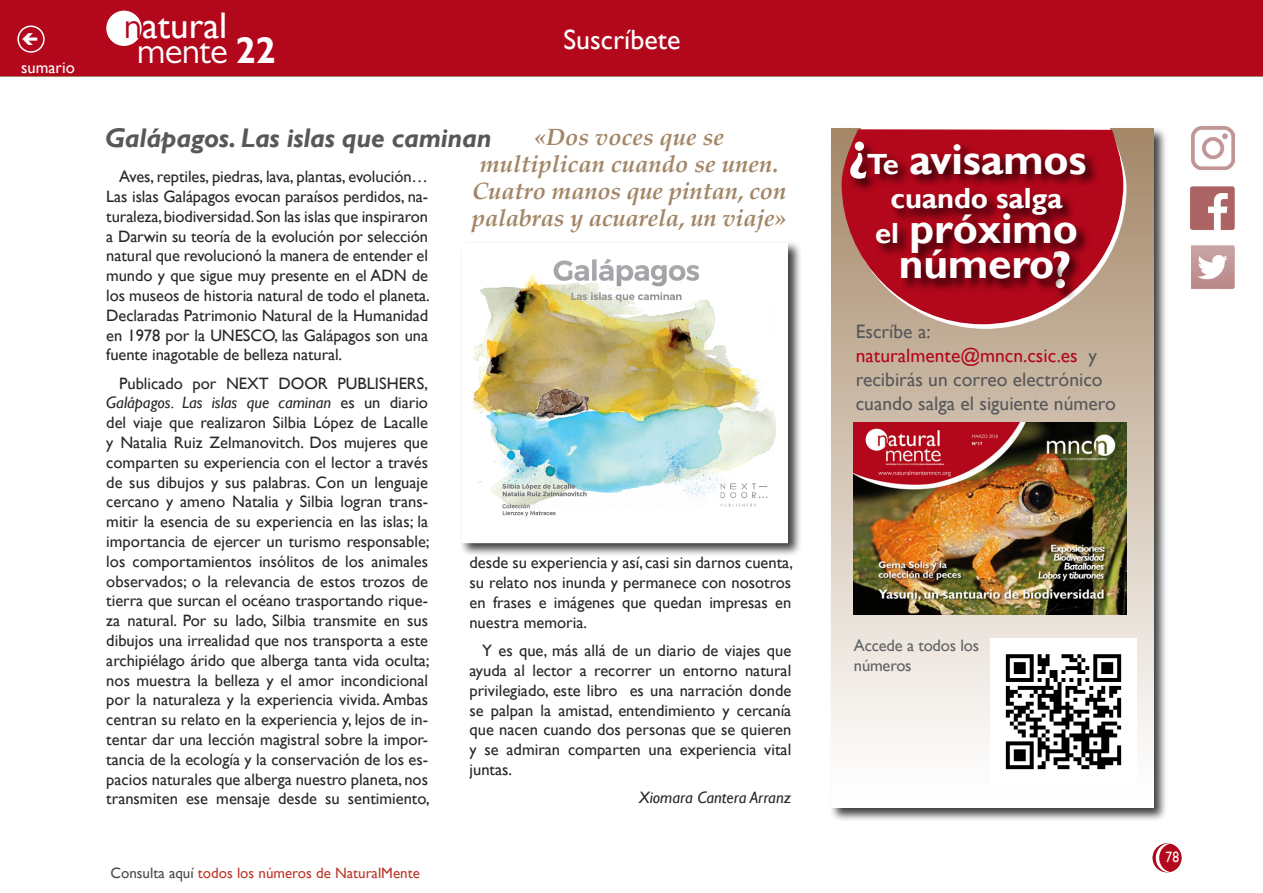
<style>
.page{position:relative;width:1263px;height:893px;background:#fff}
.page>*{position:absolute;margin:0;border:0;box-sizing:border-box;transform-origin:0 0}
.t1{font:700 53.1px "Gill Sans";color:#fff}
.t2{font:700 42.45px/34.8px "Gill Sans";letter-spacing:-.005em;color:#fff;text-align:center}
.t3{font:37.05px "Gill Sans";color:#fff}
.t4{font:37.05px "Gill Sans MT Pro";letter-spacing:-.02em;color:#fff}
.t5{font:700 29.25px "Gill Sans";letter-spacing:-.005em;color:#fff}
.t6{font:27.9px "Gill Sans";color:#fff}
.t7{font:italic 700 27px "Gill Sans";letter-spacing:-.01em;color:#58585a}
.t8{font:italic 700 24px/27px "Palatino";letter-spacing:-.01em;color:#a28666;text-align:center}
.t9{font:19.5px/24px "Gill Sans";color:#58585a}
.t10{font:16.5px/19.8px "Gill Sans";color:#282829;text-align:justify}
.t11{font:16.5px/19.8px "Gill Sans";letter-spacing:-.01em;color:#616264}
.t12{font:italic 16.5px "Gill Sans";color:#282829}
.t13{font:16.5px "Gill Sans";color:#fff}
.t14{font:15px "Gill Sans";color:#bd392b}
.t15{font:15px "Gill Sans";color:#fff;scale:.9 1}
.s1{font-family:"Gill Sans MT Pro";color:#b3071b}
.s2{font-family:"Gill Sans";font-weight:700}
.s3{font-style:italic}
.s4{color:#4b4b4d}
.s5{font-size:29.25px}
.s6{color:#b3071b}
</style>
<div class="page">
<img style="left:1190px;top:186px;width:45px;height:44px">
<img style="left:1191px;top:246px;width:44px;height:43px">
<div style="left:1153px;top:844px;width:28px;height:28px;background:#b3071b;border-radius:50%"></div>
<div style="left:1152px;top:843px;width:29px;height:29px;border:2px solid #b3071b;border-radius:50%"></div>
<div style="left:0;top:0;width:1263px;height:76px;background:#b3071b"></div>
<div style="left:107px;top:11px;width:34px;height:34px;background:#fff;border-radius:50%"></div>
<div style="left:106px;top:11px;width:36px;height:35px;border:2px solid #fff;border-radius:50%"></div>
<svg style="left:1155px;top:843px;width:16px;height:29px"></svg>
<div style="left:17px;top:26px;width:28px;height:27px;border:2px solid #fff;border-radius:50%"></div>
<img style="left:1191px;top:127px;width:43px;height:43px">
<div style="left:829px;top:126px;width:338px;height:696px;background:#000;opacity:.75"></div>
<div style="left:832px;top:129px;width:321px;height:678px;background:linear-gradient(to bottom,#a38666,#fff)"></div>
<svg style="left:844px;top:126px;width:282px;height:203px"></svg>
<svg style="left:842px;top:129px;width:281px;height:195px;background:#b95052"></svg>
<div style="left:848px;top:140px;width:31px;height:53px;background:#000;opacity:.75"></div>
<div style="left:1051px;top:249px;width:32px;height:53px;background:#000;opacity:.75"></div>
<div style="left:865px;top:142px;width:234px;height:151px;background:#000;opacity:.75"></div>
<img style="left:990px;top:638px;width:147px;height:147px">
<img style="left:854px;top:423px;width:272px;height:192px">
<div style="left:459px;top:241px;width:343px;height:317px;background:#000;opacity:.75"></div>
<img style="left:474px;top:256px;width:301px;height:274px">
<p class="t13" style="left:21px;top:58px;width:55px">sumario</p>
<h3 class="t3" style="left:124px;top:4px;width:105px"><span class="s1">n</span>atural</h3>
<h3 class="t4" style="left:137px;top:29px;width:140px">mente <span class="s2">22</span></h3>
<h3 class="t6" style="left:563px;top:23px;width:118px">Suscríbete</h3>
<h3 class="t7" style="left:105px;top:122px;width:388px">Galápagos. Las islas que caminan</h3>
<h3 class="t8" style="left:472px;top:124px;width:316px">«Dos voces que se multiplican cuando se unen.<br>Cuatro manos que pintan, con palabras y acuarela, un viaje»</h3>
<p class="t10" style="left:106px;top:167px;width:325px;text-indent:13px">Aves, reptiles, piedras, lava, plantas, evolución… Las islas Galápagos evocan paraísos perdidos, na&shy;turaleza, biodiversidad. Son las islas que inspiraron a Darwin su teoría de la evolución por selección natural que revolucionó la manera de entender el mundo y que sigue muy presente en el ADN de los museos de historia natural de todo el planeta.<br>Declaradas Patrimonio Natural de la Humanidad en 1978 por la UNESCO, las Galápagos son una fuente inagotable de belleza natural.</p>
<p class="t10" style="left:106px;top:373px;width:325px;text-indent:13px">Publicado por NEXT DOOR PUBLISHERS, <span class="s3">Galápagos. Las islas que caminan</span> es un diario del viaje que realizaron Silbia López de Lacalle y Natalia Ruiz Zelmanovitch. Dos mujeres que comparten su experiencia con el lector a través de sus dibujos y sus palabras. Con un lenguaje cercano y ameno Natalia y Silbia logran trans&shy;mitir la esencia de su experiencia en las islas; la importancia de ejercer un turismo responsable; los comportamientos insólitos de los animales observados; o la relevancia de estos trozos de tierra que surcan el océano trasportando rique&shy;za natural. Por su lado, Silbia transmite en sus dibujos una irrealidad que nos transporta a este archipiélago árido que alberga tanta vida oculta; nos muestra la belleza y el amor incondicional por la naturaleza y la experiencia vivida. Ambas centran su relato en la experiencia y, lejos de in&shy;tentar dar una lección magistral sobre la impor&shy;tancia de la ecología y la conservación de los es&shy;pacios naturales que alberga nuestro planeta, nos transmiten ese mensaje desde su sentimiento,</p>
<p class="t10" style="left:469px;top:553px;width:325px">desde su experiencia y así, casi sin darnos cuenta, su relato nos inunda y permanece con nosotros en frases e imágenes que quedan impresas en nuestra memoria.</p>
<p class="t10" style="left:469px;top:641px;width:323px;text-indent:13px">Y es que, más allá de un diario de viajes que ayuda al lector a recorrer un entorno natural privilegiado, este libro es una narración donde se palpan la amistad, entendimiento y cercanía que nacen cuando dos personas que se quieren y se admiran comparten una experiencia vital juntas.</p>
<p class="t12" style="left:639px;top:788px;width:154px">Xiomara Cantera Arranz</p>
<p class="t14" style="left:110px;top:864px;width:311px"><span class="s4">Consulta aquí</span> todos los números de NaturalMente</p>
<h1 class="t1" style="left:848px;top:117px;width:21px">¿</h1>
<h2 class="t2" style="left:867px;top:143px;width:221px"><span class="s5">Te</span> avisamos</h2>
<h3 class="t5" style="left:890px;top:181px;width:174px">cuando salga</h3>
<h2 class="t2" style="left:875px;top:213px;width:204px"><span class="s5">el</span> próximo número</h2>
<h1 class="t1" style="left:1052px;top:238px;width:21px">?</h1>
<p class="t9" style="left:856px;top:320px;width:262px">Escríbe a: <span class="s6">naturalmente@mncn.csic.es</span> y recibirás un correo electrónico cuando salga el siguiente número</p>
<p class="t11" style="left:854px;top:636px;width:127px">Accede a todos los números</p>
<p class="t15" style="left:1165px;top:849px;width:16px">78</p>
</div>
